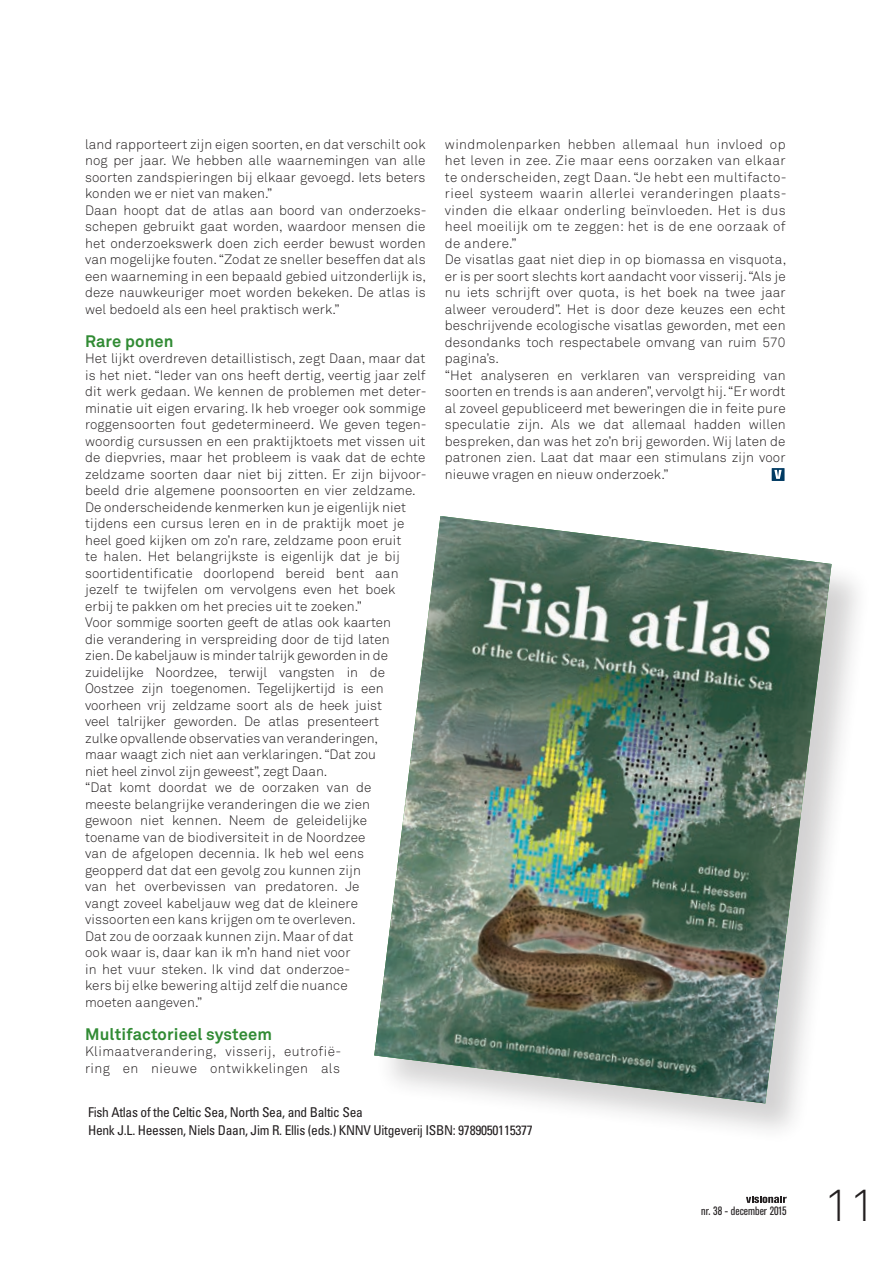
<style>
.page{position:relative;width:893px;height:1263px;background:#fff}
.page>*{position:absolute;margin:0;border:0;box-sizing:border-box;transform-origin:0 0}
.t1{font:300 45px "Akkurat";color:#231f20}
.t2{font:700 16.5px "Akkurat";letter-spacing:.01em;color:#318b34}
.t3{font:300 13.5px/16.5px "Akkurat";letter-spacing:.01em;color:#231f20}
.t4{font:condensed 13.5px/18px "Univers";letter-spacing:-.02em;color:#231f20}
.t5{font:300 13.5px/16.5px "Akkurat";letter-spacing:.03em;color:#231f20}
.t6{font:12px "Akzidenz Grotesk Condensed BQ";color:#231f20}
</style>
<div class="page">
<svg style="left:746px;top:1197px;width:41px;height:6px"></svg>
<div style="left:374px;top:516px;width:499px;height:628px;background:#231f20;opacity:.2"></div>
<img style="left:374px;top:516px;width:458px;height:587px">
<svg style="left:772px;top:468px;width:12px;height:13px"></svg>
<p class="t3" style="left:85px;top:136px;width:343px">land rapporteert zijn eigen soorten, en dat verschilt ook nog per jaar. We hebben alle waarnemingen van alle soorten zandspieringen bij elkaar gevoegd. Iets beters konden we er niet van maken.”<br>Daan hoopt dat de atlas aan boord van onderzoeks&shy;schepen gebruikt gaat worden, waardoor mensen die het onderzoekswerk doen zich eerder bewust worden van mogelijke fouten. “Zodat ze sneller beseffen dat als een waarneming in een bepaald gebied uitzonderlijk is, deze nauwkeuriger moet worden bekeken. De atlas is wel bedoeld als een heel praktisch werk.”</p>
<p class="t2" style="left:85px;top:330px;width:90px">Rare ponen</p>
<p class="t3" style="left:85px;top:350px;width:343px">Het lijkt overdreven detaillistisch, zegt Daan, maar dat is het niet. “Ieder van ons heeft dertig, veertig jaar zelf dit werk gedaan. We kennen de problemen met deter&shy;minatie uit eigen ervaring. Ik heb vroeger ook sommige roggensoorten fout gedetermineerd. We geven tegen&shy;woordig cursussen en een praktijktoets met vissen uit de diepvries, maar het probleem is vaak dat de echte zeldzame soorten daar niet bij zitten. Er zijn bijvoor&shy;beeld drie algemene poonsoorten en vier zeldzame.<br>De onderscheidende kenmerken kun je eigenlijk niet tijdens een cursus leren en in de praktijk moet je heel goed kijken om zo’n rare, zeldzame poon eruit<br>te halen. Het belangrijkste is eigenlijk dat je bij soortidentificatie doorlopend bereid bent aan jezelf te twijfelen om vervolgens even het boek erbij te pakken om het precies uit te zoeken.”<br>Voor sommige soorten geeft de atlas ook kaarten<br>die verandering in verspreiding door de tijd laten<br>zien. De kabeljauw is minder talrijk geworden in de zuidelijke Noordzee, terwijl vangsten in de Oostzee zijn toegenomen. Tegelijkertijd is een voorheen vrij zeldzame soort als de heek juist<br>veel talrijker geworden. De atlas presenteert<br>zulke opvallende observaties van veranderingen,<br>maar waagt zich niet aan verklaringen. “Dat zou<br>niet heel zinvol zijn geweest”, zegt Daan.<br>“Dat komt doordat we de oorzaken van de<br>meeste belangrijke veranderingen die we zien<br>gewoon niet kennen. Neem de geleidelijke<br>toename van de biodiversiteit in de Noordzee<br>van de afgelopen decennia. Ik heb wel eens<br>geopperd dat dat een gevolg zou kunnen zijn<br>van het overbevissen van predatoren. Je<br>vangt zoveel kabeljauw weg dat de kleinere<br>vissoorten een kans krijgen om te overleven.<br>Dat zou de oorzaak kunnen zijn. Maar of dat<br>ook waar is, daar kan ik m’n hand niet voor<br>in het vuur steken. Ik vind dat onderzoe-<br>kers bij elke bewering altijd zelf die nuance<br>moeten aangeven.”</p>
<p class="t2" style="left:85px;top:1023px;width:189px">Multifactorieel systeem</p>
<p class="t5" style="left:85px;top:1043px;width:258px">Klimaatverandering, visserij, eutrofië&shy;ring en nieuwe ontwikkelingen als</p>
<p class="t3" style="left:445px;top:136px;width:343px">windmolenparken hebben allemaal hun invloed op het leven in zee. Zie maar eens oorzaken van elkaar te onderscheiden, zegt Daan. “Je hebt een multifacto&shy;rieel systeem waarin allerlei veranderingen plaats&shy;vinden die elkaar onderling beïnvloeden. Het is dus heel moeilijk om te zeggen: het is de ene oorzaak of de andere.”<br>De visatlas gaat niet diep in op biomassa en visquota, er is per soort slechts kort aandacht voor visserij. “Als je nu iets schrijft over quota, is het boek na twee jaar alweer verouderd”. Het is door deze keuzes een echt beschrijvende ecologische visatlas geworden, met een desondanks toch respectabele omvang van ruim 570 pagina’s.<br>“Het analyseren en verklaren van verspreiding van soorten en trends is aan anderen”, vervolgt hij. “Er wordt al zoveel gepubliceerd met beweringen die in feite pure speculatie zijn. Als we dat allemaal hadden willen bespreken, dan was het zo’n brij geworden. Wij laten de patronen zien. Laat dat maar een stimulans zijn voor nieuwe vragen en nieuw onderzoek.”</p>
<p class="t4" style="left:88px;top:1103px;width:446px">Fish Atlas of the Celtic Sea, North Sea, and Baltic Sea<br>Henk J.L. Heessen, Niels Daan, Jim R. Ellis (eds.) KNNV Uitgeverij ISBN: 9789050115377</p>
<p class="t6" style="left:701px;top:1204px;width:87px">nr. 38 - december 2015</p>
<h1 class="t1" style="left:825px;top:1179px;width:53px">11</h1>
</div>
